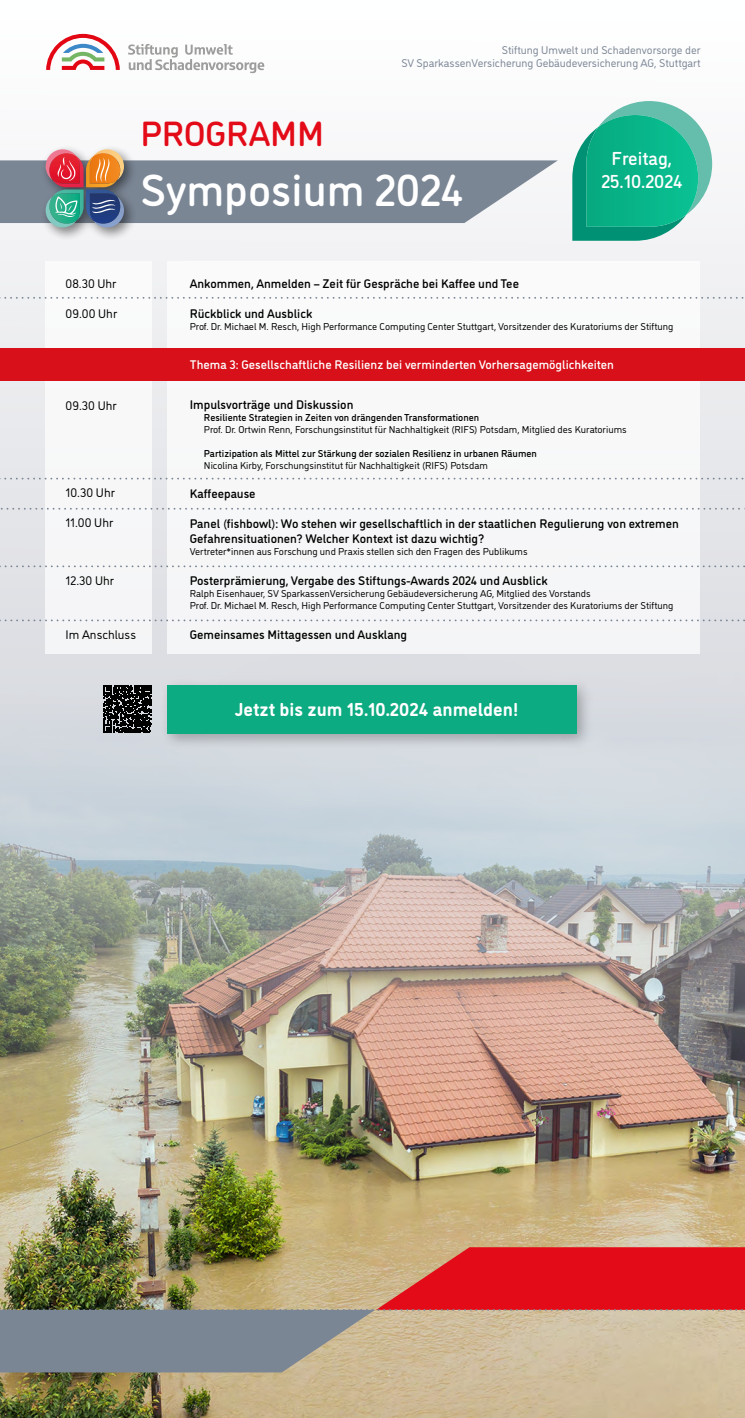
<style>
.page{position:relative;width:745px;height:1418px;background:#fff}
.page>*{position:absolute;margin:0;border:0;box-sizing:border-box;transform-origin:0 0}
.t1{font:500 45px "DI Nosaur";color:#fff}
.t2{font:500 35px "DI Nosaur";color:#e30b17}
.t3{font:700 18.75px "DI Nosaur";color:#fff}
.t4{font:500 18.75px/22.5px "DI Nosaur";color:#fff;text-align:center}
.t5{font:500 12.5px/15px "DI Nosaur";color:#000}
.t6{font:500 12.5px "DI Nosaur";color:#fff}
.t7{font:12.5px "DI Nosaur";color:#000}
.t8{font:11.25px/13.5px "DI Nosaur";color:#7b8695;text-align:right}
.t9{font:10px/12px "DI Nosaur";color:#000}
.t10{font:500 10px "DI Nosaur";color:#000}
</style>
<div class="page">
<svg style="left:0;top:33px;width:744px;height:523px"></svg>
<img style="left:0;top:556px;width:744px;height:861px">
<svg style="left:46px;top:34px;width:74px;height:36px"></svg>
<svg style="left:128px;top:44px;width:136px;height:29px"></svg>
<div style="left:45px;top:260px;width:106px;height:393px;background:#f7f7f8"></div>
<div style="left:167px;top:260px;width:532px;height:393px;background:#f7f7f8"></div>
<svg style="left:572px;top:101px;width:139px;height:140px"></svg>
<img style="left:586px;top:115px;width:111px;height:112px">
<svg style="left:0;top:508px;width:745px;height:1px"></svg>
<svg style="left:0;top:297px;width:745px;height:2px"></svg>
<div style="left:40px;top:144px;width:98px;height:98px;background:#000;opacity:.48"></div>
<svg style="left:0;top:149px;width:557px;height:78px"></svg>
<svg style="left:0;top:565px;width:745px;height:2px"></svg>
<svg style="left:0;top:619px;width:745px;height:2px"></svg>
<svg style="left:0;top:477px;width:745px;height:2px"></svg>
<div style="left:0;top:348px;width:744px;height:33px;background:#d71019"></div>
<img style="left:0;top:1247px;width:745px;height:125px">
<div style="left:161px;top:678px;width:432px;height:71px;background:#000;opacity:.26"></div>
<div style="left:167px;top:685px;width:409px;height:48px;background:#0cab81"></div>
<svg style="left:104px;top:685px;width:47px;height:47px;background:#262728"></svg>
<p class="t8" style="left:401px;top:42px;width:300px">Stiftung Umwelt und Schadenvorsorge der<br>SV SparkassenVersicherung Gebäudeversicherung AG, Stuttgart</p>
<h2 class="t2" style="left:140px;top:108px;width:185px">PROGRAMM</h2>
<h1 class="t1" style="left:140px;top:158px;width:324px">Symposium 2024</h1>
<h3 class="t4" style="left:601px;top:146px;width:82px">Freitag,<br>25.10.2024</h3>
<p class="t7" style="left:66px;top:274px;width:52px">08.30 Uhr</p>
<p class="t7" style="left:66px;top:304px;width:53px">09.00 Uhr</p>
<p class="t7" style="left:66px;top:396px;width:53px">09.30 Uhr</p>
<p class="t7" style="left:66px;top:484px;width:51px">10.30 Uhr</p>
<p class="t7" style="left:66px;top:514px;width:49px">11.00 Uhr</p>
<p class="t7" style="left:66px;top:571px;width:50px">12.30 Uhr</p>
<p class="t7" style="left:66px;top:625px;width:72px">Im Anschluss</p>
<p class="t5" style="left:190px;top:275px;width:330px">Ankommen, Anmelden – Zeit für Gespräche bei Kaffee und Tee</p>
<p class="t5" style="left:190px;top:305px;width:124px">Rückblick und Ausblick</p>
<p class="t9" style="left:190px;top:320px;width:485px">Prof. Dr. Michael M. Resch, High Performance Computing Center Stuttgart, Vorsitzender des Kuratoriums der Stiftung</p>
<p class="t6" style="left:190px;top:355px;width:425px">Thema 3: Gesellschaftliche Resilienz bei verminderten Vorhersagemöglichkeiten</p>
<p class="t5" style="left:190px;top:396px;width:165px">Impulsvorträge und Diskussion</p>
<p class="t10" style="left:204px;top:410px;width:277px">Resiliente Strategien in Zeiten von drängenden Transformationen</p>
<p class="t9" style="left:204px;top:423px;width:424px">Prof. Dr. Ortwin Renn, Forschungsinstitut für Nachhaltigkeit (RIFS) Potsdam, Mitglied des Kuratoriums</p>
<p class="t10" style="left:204px;top:446px;width:334px">Partizipation als Mittel zur Stärkung der sozialen Resilienz in urbanen Räumen</p>
<p class="t9" style="left:204px;top:459px;width:285px">Nicolina Kirby, Forschungsinstitut für Nachhaltigkeit (RIFS) Potsdam</p>
<p class="t5" style="left:190px;top:485px;width:67px">Kaffeepause</p>
<p class="t5" style="left:190px;top:515px;width:490px">Panel (fishbowl): Wo stehen wir gesellschaftlich in der staatlichen Regulierung von extremen<br>Gefahrensituationen? Welcher Kontext ist dazu wichtig?</p>
<p class="t9" style="left:190px;top:545px;width:339px">Vertreter*innen aus Forschung und Praxis stellen sich den Fragen des Publikums</p>
<p class="t5" style="left:190px;top:572px;width:359px">Posterprämierung, Vergabe des Stiftungs-Awards 2024 und Ausblick</p>
<p class="t9" style="left:190px;top:587px;width:485px">Ralph Eisenhauer, SV SparkassenVersicherung Gebäudeversicherung AG, Mitglied des Vorstands<br>Prof. Dr. Michael M. Resch, High Performance Computing Center Stuttgart, Vorsitzender des Kuratoriums der Stiftung</p>
<p class="t5" style="left:190px;top:626px;width:219px">Gemeinsames Mittagessen und Ausklang</p>
<h3 class="t3" style="left:234px;top:695px;width:285px">Jetzt bis zum 15.10.2024 anmelden!</h3>
</div>
